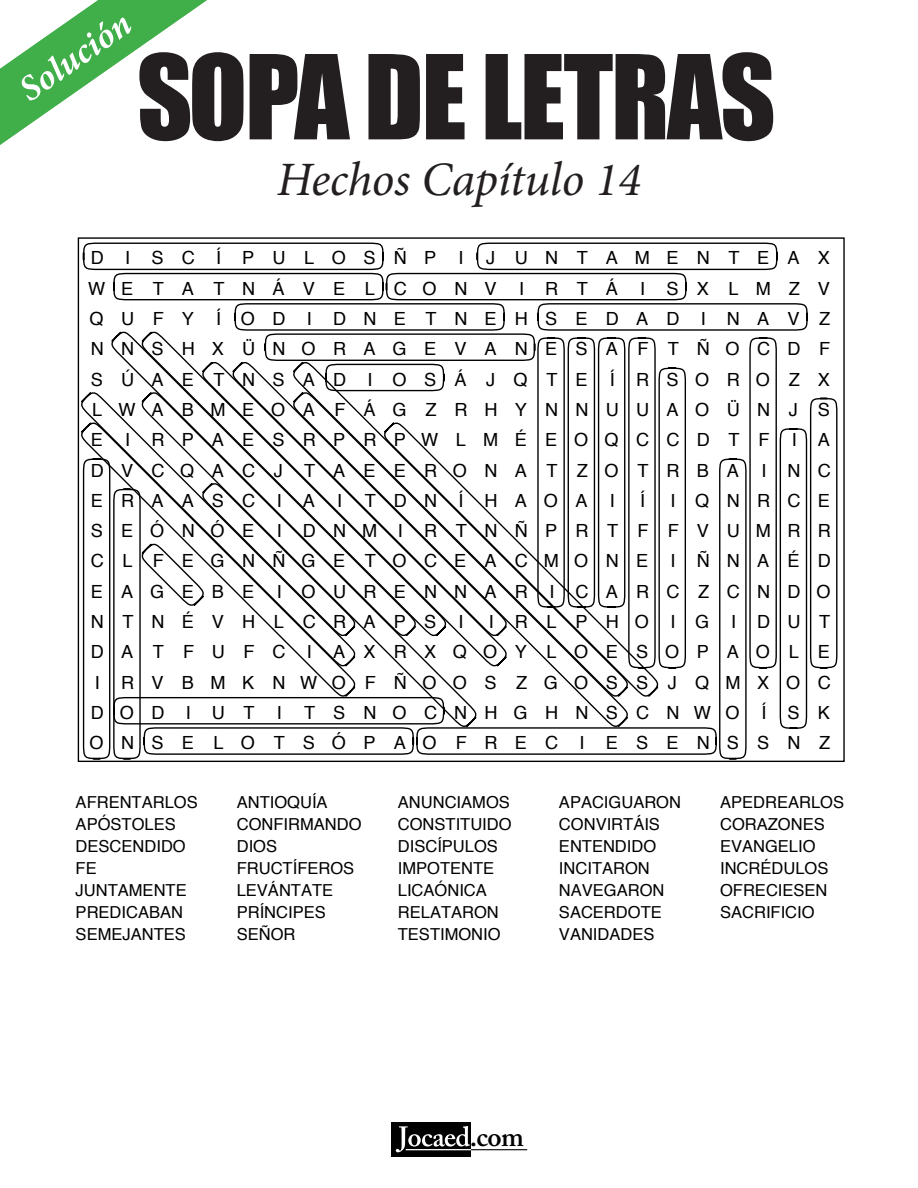
<style>
.page{position:relative;width:918px;height:1188px;background:#fff}
.page>*{position:absolute;margin:0;border:0;box-sizing:border-box;transform-origin:0 0}
.t1{font:108px "Impact";letter-spacing:-.02em;color:#231f20}
.t2{font:italic 48px "Minion Pro";letter-spacing:-.005em;color:#231f20}
.t3{font:italic 700 36px "Minion Pro";color:#fff}
.t4{font:36px "Minion Pro";color:#fff}
.t5{font:600 27.9px "Adobe Caslon Pro";color:#010101}
.t6{font:18.15px/30.3px "Helvetica";letter-spacing:.97em;color:#000;text-align:justify}
.t7{font:16.5px "Helvetica";color:#000}
</style>
<div class="page">
<div style="left:391px;top:1123px;width:136px;height:34px;background:#010101"></div>
<div style="left:471px;top:1123px;width:56px;height:34px;background:#fff"></div>
<svg style="left:396px;top:1126px;width:127px;height:26px"></svg>
<hr style="left:406px;top:1149px;width:65px;height:1px;background:#fff">
<hr style="left:471px;top:1149px;width:56px;height:1px;background:#231f20">
<svg style="left:0;top:0;width:207px;height:145px"></svg>
<svg style="left:82px;top:242px;width:756px;height:518px"></svg>
<p class="t4" style="left:18px;top:66px;width:127px;rotate:-35deg">Solución</p>
<p class="t3" style="left:8px;top:72px;width:129px;rotate:-35deg">Solución</p>
<h1 class="t1" style="left:137px;top:13px;width:640px">SOPA DE LETRAS</h1>
<h2 class="t2" style="left:277px;top:147px;width:366px">Hechos Capítulo 14</h2>
<p class="t6" style="left:88px;top:244px;width:744px">D I SC Í PULOSÑP I JUNTAMENTEAX WETATNÁVELCONV I RTÁ I SXLMZV QUFY ÍOD I DNETNEHSEDAD I NAVZ NNSHXÜNORAGEVANESA FTÑOCDF SÚAETNSAD IOSÁJQTE Í RSOROZX LWABMEOA FÁGZRHYNNUUAOÜNJ S E I RPAESRPRPWLMÉEOQCCDTF I A DVCQACJ TAEERONATZOTRBA I NC ERAASC I A I TDN Í HAOA I</p>
<p class="t6" style="left:640px;top:486px;width:7px">Í</p>
<p class="t6" style="left:91px;top:486px;width:742px;text-indent:580px">I QNRCE SEÓNÓE I DNM I RTNÑPRTFFVUMRR CL FEGNÑGE TOCEACMONE I ÑNAÉD EAGEBE I OURENNAR I CARCZCNDO NTNÉVHLCRAPS I</p>
<p class="t6" style="left:89px;top:607px;width:743px;text-align:right">I RLPHO IG I DUT<br>DATFUFC I AXRXQOYLOESOPAOLE<br>I RVBMKNWOFÑOOS ZGOSS JQMXOC<br>DOD I UT I TSNOCNHGHNSCNWO Í SK<br>ONSELOTSÓPAOFREC I ESENSSNZ</p>
<p class="t7" style="left:76px;top:790px;width:124px">AFRENTARLOS</p>
<p class="t7" style="left:237px;top:790px;width:92px">ANTIOQUÍA</p>
<p class="t7" style="left:398px;top:790px;width:114px">ANUNCIAMOS</p>
<p class="t7" style="left:559px;top:790px;width:124px">APACIGUARON</p>
<p class="t7" style="left:720px;top:790px;width:125px">APEDREARLOS</p>
<p class="t7" style="left:76px;top:812px;width:102px">APÓSTOLES</p>
<p class="t7" style="left:237px;top:812px;width:126px">CONFIRMANDO</p>
<p class="t7" style="left:398px;top:812px;width:115px">CONSTITUIDO</p>
<p class="t7" style="left:559px;top:812px;width:102px">CONVIRTÁIS</p>
<p class="t7" style="left:720px;top:812px;width:106px">CORAZONES</p>
<p class="t7" style="left:76px;top:834px;width:112px">DESCENDIDO</p>
<p class="t7" style="left:237px;top:834px;width:42px">DIOS</p>
<p class="t7" style="left:398px;top:834px;width:102px">DISCÍPULOS</p>
<p class="t7" style="left:559px;top:834px;width:99px">ENTENDIDO</p>
<p class="t7" style="left:720px;top:834px;width:97px">EVANGELIO</p>
<p class="t7" style="left:76px;top:856px;width:23px">FE</p>
<p class="t7" style="left:237px;top:856px;width:119px">FRUCTÍFEROS</p>
<p class="t7" style="left:398px;top:856px;width:98px">IMPOTENTE</p>
<p class="t7" style="left:559px;top:856px;width:92px">INCITARON</p>
<p class="t7" style="left:720px;top:856px;width:110px">INCRÉDULOS</p>
<p class="t7" style="left:76px;top:878px;width:113px">JUNTAMENTE</p>
<p class="t7" style="left:237px;top:878px;width:98px">LEVÁNTATE</p>
<p class="t7" style="left:398px;top:878px;width:91px">LICAÓNICA</p>
<p class="t7" style="left:559px;top:878px;width:107px">NAVEGARON</p>
<p class="t7" style="left:720px;top:878px;width:109px">OFRECIESEN</p>
<p class="t7" style="left:76px;top:900px;width:109px">PREDICABAN</p>
<p class="t7" style="left:237px;top:900px;width:91px">PRÍNCIPES</p>
<p class="t7" style="left:398px;top:900px;width:102px">RELATARON</p>
<p class="t7" style="left:559px;top:900px;width:104px">SACERDOTE</p>
<p class="t7" style="left:720px;top:900px;width:96px">SACRIFICIO</p>
<p class="t7" style="left:76px;top:922px;width:112px">SEMEJANTES</p>
<p class="t7" style="left:237px;top:922px;width:60px">SEÑOR</p>
<p class="t7" style="left:398px;top:922px;width:104px">TESTIMONIO</p>
<p class="t7" style="left:559px;top:922px;width:97px">VANIDADES</p>
<p class="t5" style="left:470px;top:1120px;width:56px">.com</p>
</div>
